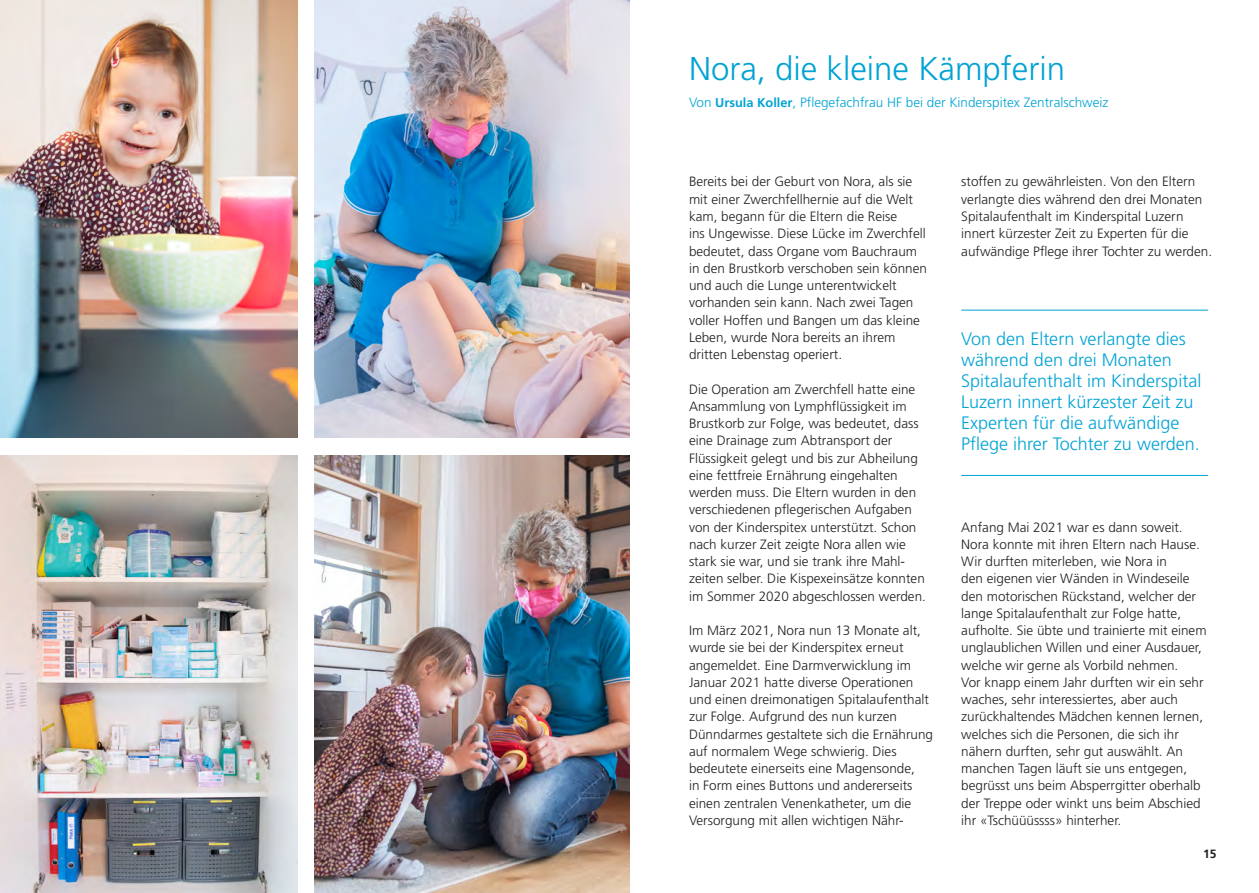
<style>
.page{position:relative;width:1259px;height:893px;background:#fff}
.page>*{position:absolute;margin:0;border:0;box-sizing:border-box;transform-origin:0 0}
.t1{font:300 33px "Frutiger";color:#00a3d4}
.t2{font:300 18px/21px "Frutiger";color:#00a3d4}
.t3{font:300 13.5px/17.2px "Frutiger";color:#231f20}
.t4{font:300 13.5px "Frutiger";color:#00a3d4}
.t5{font:700 12px "Frutiger CE";color:#231f20}
.s1{font-weight:700;font-size:12.75px}
</style>
<div class="page">
<img style="left:0;top:0;width:298px;height:438px">
<img style="left:315px;top:455px;width:314px;height:438px">
<img style="left:315px;top:0;width:314px;height:438px">
<img style="left:0;top:455px;width:298px;height:438px">
<hr style="left:961px;top:310px;width:247px;height:1px;background:#00a3d4">
<hr style="left:961px;top:475px;width:247px;height:1px;background:#00a3d4">
<h1 class="t1" style="left:689px;top:50px;width:377px">Nora, die kleine Kämpferin</h1>
<p class="t4" style="left:689px;top:95px;width:421px">Von <span class="s1">Ursula Koller</span>, Pflegefachfrau HF bei der Kinderspitex Zentralschweiz</p>
<p class="t3" style="left:689px;top:173px;width:239px">Bereits bei der Geburt von Nora, als sie mit einer Zwerchfellhernie auf die Welt kam, begann für die Eltern die Reise<br>ins Ungewisse. Diese Lücke im Zwerchfell bedeutet, dass Organe vom Bauchraum in den Brustkorb verschoben sein können und auch die Lunge unterentwickelt vorhanden sein kann. Nach zwei Tagen voller Hoffen und Bangen um das kleine Leben, wurde Nora bereits an ihrem dritten Lebenstag operiert.</p>
<p class="t3" style="left:689px;top:380px;width:238px">Die Operation am Zwerchfell hatte eine Ansammlung von Lymphflüssigkeit im Brustkorb zur Folge, was bedeutet, dass eine Drainage zum Abtransport der Flüssigkeit gelegt und bis zur Abheilung eine fettfreie Ernährung eingehalten werden muss. Die Eltern wurden in den verschiedenen pflegerischen Aufgaben von der Kinderspitex unterstützt. Schon nach kurzer Zeit zeigte Nora allen wie stark sie war, und sie trank ihre Mahl&shy;zeiten selber. Die Kispexeinsätze konnten im Sommer 2020 abgeschlossen werden.</p>
<p class="t3" style="left:689px;top:622px;width:246px">Im März 2021, Nora nun 13 Monate alt, wurde sie bei der Kinderspitex erneut angemeldet. Eine Darmverwicklung im Januar 2021 hatte diverse Operationen und einen dreimonatigen Spitalaufenthalt zur Folge. Aufgrund des nun kurzen Dünndarmes gestaltete sich die Ernährung auf normalem Wege schwierig. Dies bedeutete einerseits eine Magensonde,<br>in Form eines Buttons und andererseits einen zentralen Venenkatheter, um die Versorgung mit allen wichtigen Nähr-</p>
<p class="t3" style="left:961px;top:173px;width:252px">stoffen zu gewährleisten. Von den Eltern verlangte dies während den drei Monaten Spitalaufenthalt im Kinderspital Luzern innert kürzester Zeit zu Experten für die aufwändige Pflege ihrer Tochter zu werden.</p>
<h2 class="t2" style="left:961px;top:328px;width:241px">Von den Eltern verlangte dies während den drei Monaten<br>Spitalaufenthalt im Kinderspital<br>Luzern innert kürzester Zeit zu<br>Experten für die aufwändige<br>Pflege ihrer Tochter zu werden.</h2>
<p class="t3" style="left:961px;top:518px;width:247px">Anfang Mai 2021 war es dann soweit.<br>Nora konnte mit ihren Eltern nach Hause.<br>Wir durften miterleben, wie Nora in<br>den eigenen vier Wänden in Windeseile den motorischen Rückstand, welcher der lange Spitalaufenthalt zur Folge hatte, aufholte. Sie übte und trainierte mit einem unglaublichen Willen und einer Ausdauer, welche wir gerne als Vorbild nehmen.<br>Vor knapp einem Jahr durften wir ein sehr waches, sehr interessiertes, aber auch zurückhaltendes Mädchen kennen lernen, welches sich die Personen, die sich ihr nähern durften, sehr gut auswählt. An manchen Tagen läuft sie uns entgegen, begrüsst uns beim Absperrgitter oberhalb der Treppe oder winkt uns beim Abschied ihr «Tschüüüssss» hinterher.</p>
<p class="t5" style="left:1203px;top:847px;width:15px">15</p>
</div>
